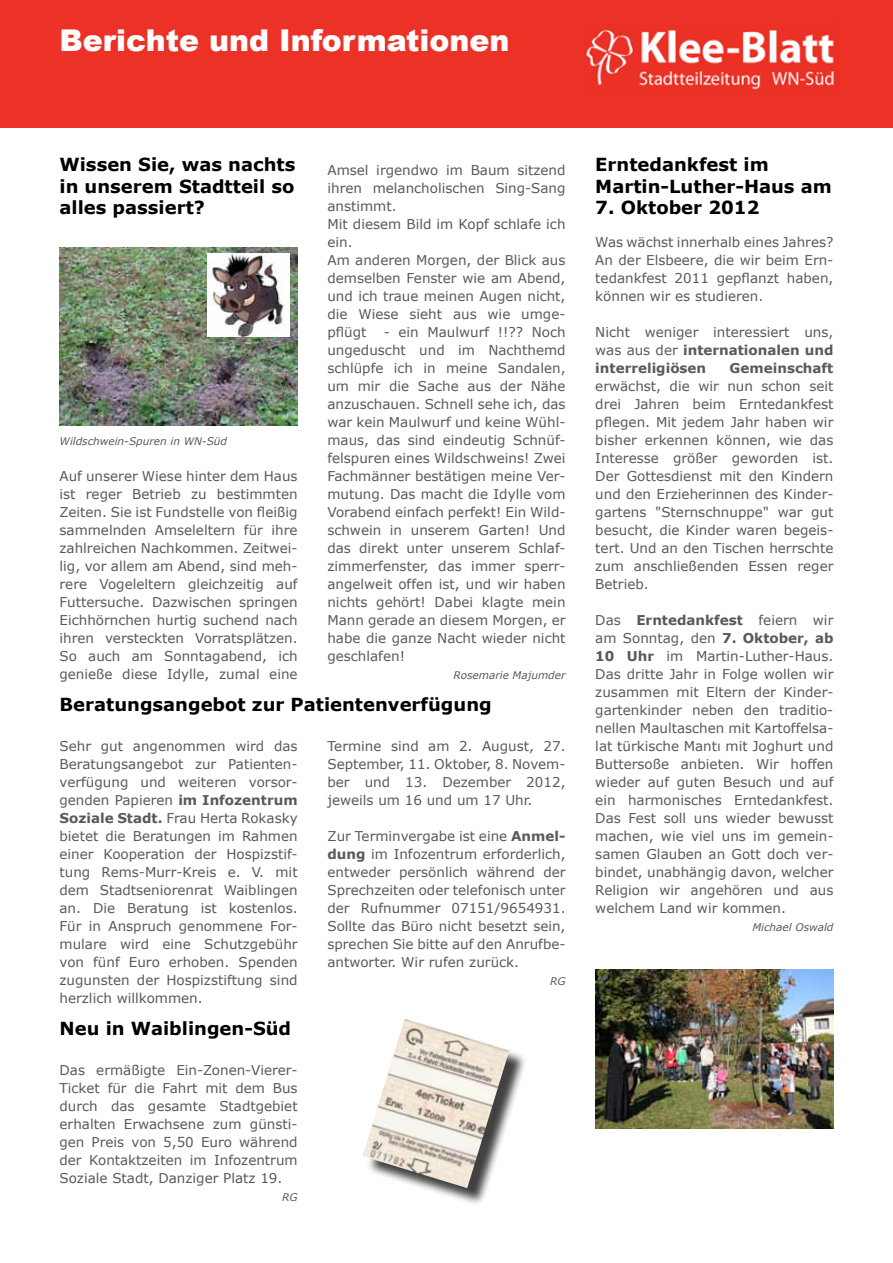
<style>
.page{position:relative;width:893px;height:1263px;background:#fff}
.page>*{position:absolute;margin:0;border:0;box-sizing:border-box;transform-origin:0 0}
.t1{font:900 30px "Arial";color:#fff}
.t2{font:700 18px/21.6px "Verdana";color:#000}
.t3{font:13.5px/18px "Verdana";color:#58595b;text-align:justify}
.t4{font:700 13.5px "Verdana";color:#58595b}
.t5{font:italic 10.5px "Verdana";color:#58595b}
.s1{font-weight:700}
</style>
<div class="page">
<div style="left:0;top:0;width:893px;height:128px;background:#ec3226"></div>
<img style="left:586px;top:30px;width:249px;height:60px">
<img style="left:595px;top:969px;width:238px;height:159px">
<div style="left:366px;top:1022px;width:161px;height:184px;background:#000;opacity:.75"></div>
<img style="left:363px;top:1019px;width:146px;height:169px">
<img style="left:60px;top:247px;width:238px;height:179px">
<img style="left:207px;top:254px;width:83px;height:83px">
<h1 class="t1" style="left:60px;top:19px;width:452px">Berichte und Informationen</h1>
<h2 class="t2" style="left:60px;top:153px;width:237px;text-align:justify">Wissen Sie, was nachts in unserem Stadtteil so alles passiert?</h2>
<p class="t3" style="left:327px;top:161px;width:240px;text-align:left">Amsel irgendwo im Baum sitzend ihren melancholischen Sing-Sang anstimmt.<br>Mit diesem Bild im Kopf schlafe ich ein.<br>Am anderen Morgen, der Blick aus demselben Fenster wie am Abend, und ich traue meinen Augen nicht, die Wiese sieht aus wie umge&shy;pflügt</p>
<p class="t3" style="left:327px;top:323px;width:240px;text-indent:56px">- ein Maulwurf !!?? Noch ungeduscht und im Nachthemd schlüpfe ich in meine Sandalen, um mir die Sache aus der Nähe anzuschauen. Schnell sehe ich, das war kein Maulwurf und keine Wühl&shy;maus, das sind eindeutig Schnüf&shy;felspuren eines Wildschweins! Zwei Fachmänner bestätigen meine Ver&shy;mutung. Das macht die Idylle vom Vorabend einfach perfekt! Ein Wild&shy;schwein in unserem Garten! Und das direkt unter unserem Schlaf&shy;zimmerfenster, das immer sperr&shy;angelweit offen ist, und wir haben nichts gehört! Dabei klagte mein Mann gerade an diesem Morgen, er habe die ganze Nacht wieder nicht geschlafen!</p>
<p class="t5" style="left:453px;top:669px;width:114px">Rosemarie Majumder</p>
<h2 class="t2" style="left:60px;top:693px;width:434px">Beratungsangebot zur Patientenverfügung</h2>
<p class="t5" style="left:60px;top:435px;width:169px">Wildschwein-Spuren in WN-Süd</p>
<p class="t3" style="left:60px;top:467px;width:240px">Auf unserer Wiese hinter dem Haus ist reger Betrieb zu bestimmten Zeiten. Sie ist Fundstelle von fleißig sammelnden Amseleltern für ihre zahlreichen Nachkommen. Zeitwei&shy;lig, vor allem am Abend, sind meh&shy;rere Vogeleltern gleichzeitig auf Futtersuche. Dazwischen springen Eichhörnchen hurtig suchend nach ihren versteckten Vorratsplätzen.<br>So auch am Sonntagabend, ich genieße diese Idylle, zumal eine</p>
<p class="t3" style="left:60px;top:737px;width:240px">Sehr gut angenommen wird das Beratungsangebot zur Patienten&shy;verfügung und weiteren vorsor&shy;genden Papieren <span class="s1">im Infozentrum Soziale Stadt.</span> Frau Herta Rokasky bietet die Beratungen im Rahmen einer Kooperation der Hospizstif&shy;tung Rems-Murr-Kreis e. V. mit dem Stadtseniorenrat Waiblingen an. Die Beratung ist kostenlos.<br>Für in Anspruch genommene For&shy;mulare wird eine Schutzgebühr von fünf Euro erhoben. Spenden zugunsten der Hospizstiftung sind herzlich willkommen.</p>
<p class="t3" style="left:327px;top:737px;width:240px">Termine sind am 2. August, 27.<br>September, 11. Oktober, 8. Novem&shy;ber und 13. Dezember 2012, jeweils um 16 und um 17 Uhr.</p>
<p class="t3" style="left:327px;top:827px;width:240px">Zur Terminvergabe ist eine <span class="s1">Anmel&shy;dung</span> im Infozentrum erforderlich, entweder persönlich während der Sprechzeiten oder telefonisch unter der Rufnummer 07151/9654931.<br>Sollte das Büro nicht besetzt sein, sprechen Sie bitte auf den Anrufbe&shy;antworter. Wir rufen zurück.</p>
<p class="t5" style="left:550px;top:975px;width:17px">RG</p>
<h2 class="t2" style="left:60px;top:1017px;width:233px">Neu in Waiblingen-Süd</h2>
<p class="t3" style="left:60px;top:1061px;width:240px">Das ermäßigte Ein-Zonen-Vierer-Ticket für die Fahrt mit dem Bus durch das gesamte Stadtgebiet erhalten Erwachsene zum günsti&shy;gen Preis von 5,50 Euro während der Kontaktzeiten im Infozentrum Soziale Stadt, Danziger Platz 19.</p>
<p class="t5" style="left:282px;top:1191px;width:17px">RG</p>
<h2 class="t2" style="left:595px;top:153px;width:238px">Erntedankfest im<br>Martin-Luther-Haus am</h2>
<h2 class="t2" style="left:595px;top:196px;width:166px">7. Oktober 2012</h2>
<p class="t3" style="left:595px;top:233px;width:240px">Was wächst innerhalb eines Jahres?<br>An der Elsbeere, die wir beim Ern&shy;tedankfest 2011 gepflanzt haben, können wir es studieren.</p>
<p class="t3" style="left:595px;top:323px;width:240px">Nicht weniger interessiert uns, was aus der <span class="s1">internationalen und interreligiösen</span></p>
<p class="t4" style="left:730px;top:360px;width:105px">Gemeinschaft</p>
<p class="t3" style="left:595px;top:377px;width:240px">erwächst, die wir nun schon seit drei Jahren beim Erntedankfest pflegen. Mit jedem Jahr haben wir bisher erkennen können, wie das Interesse größer geworden ist.<br>Der Gottesdienst mit den Kindern und den Erzieherinnen des Kinder&shy;gartens "Sternschnuppe" war gut besucht, die Kinder waren begeis&shy;tert. Und an den Tischen herrschte zum anschließenden Essen reger Betrieb.</p>
<p class="t3" style="left:595px;top:611px;width:240px">Das <span class="s1">Erntedankfest</span> feiern wir am Sonntag, den <span class="s1">7. Oktober, ab 10 Uhr</span> im Martin-Luther-Haus.<br>Das dritte Jahr in Folge wollen wir zusammen mit Eltern der Kinder&shy;gartenkinder neben den traditio&shy;nellen Maultaschen mit Kartoffelsa&shy;lat türkische Mantı mit Joghurt und Buttersoße anbieten. Wir hoffen wieder auf guten Besuch und auf ein harmonisches Erntedankfest.<br>Das Fest soll uns wieder bewusst machen, wie viel uns im gemein&shy;samen Glauben an Gott doch ver&shy;bindet, unabhängig davon, welcher Religion wir angehören und aus welchem Land wir kommen.</p>
<p class="t5" style="left:752px;top:921px;width:83px">Michael Oswald</p>
</div>
